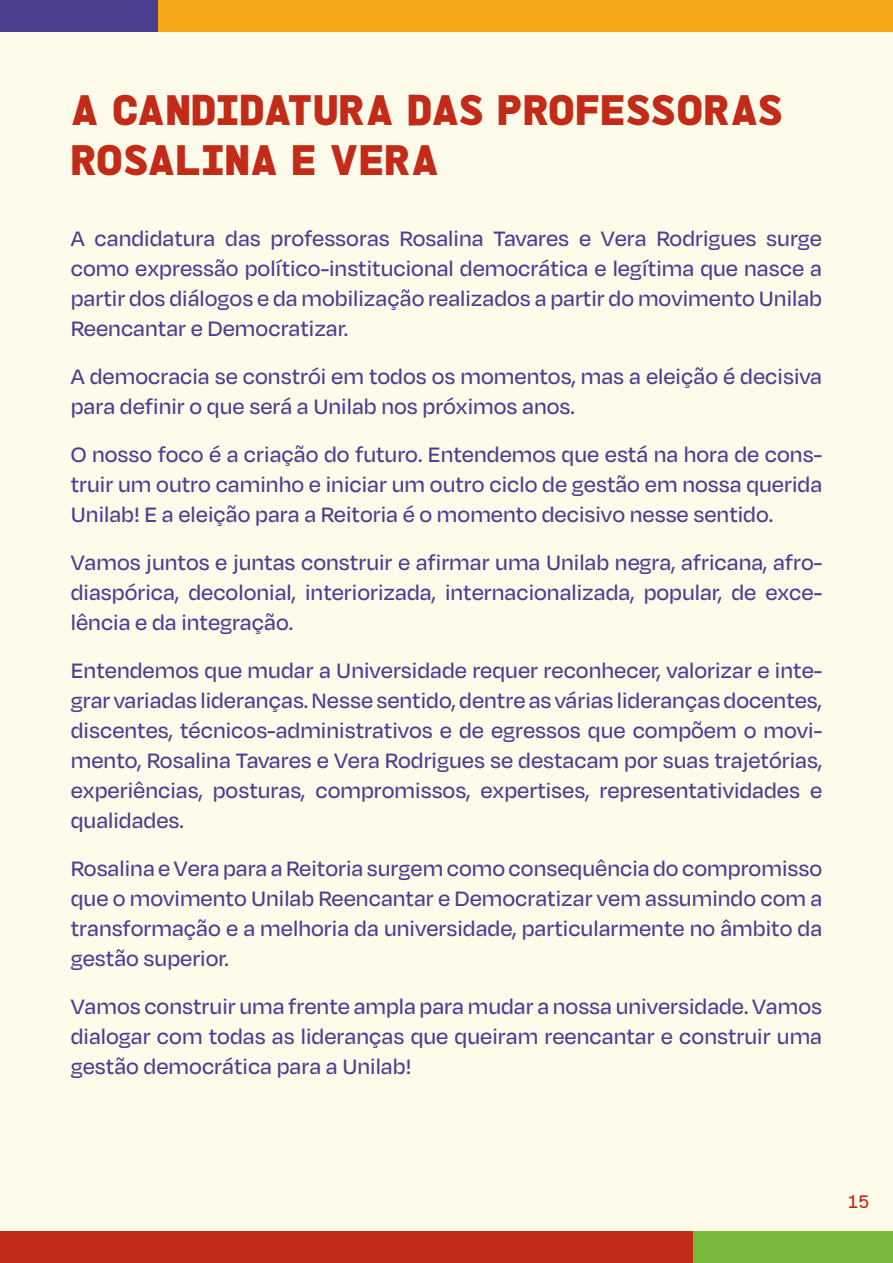
<style>
.page{position:relative;width:893px;height:1263px;background:#fff}
.page>*{position:absolute;margin:0;border:0;box-sizing:border-box;transform-origin:0 0}
.t1{font:900 42px/50.4px "Filamint E001";letter-spacing:.01em;color:#c12b18}
.t2{font:500 24px/30px "Degular";color:#4e3e91;text-align:justify}
.t3{font:500 18px "Filamint E001";color:#c12b18}
</style>
<div class="page">
<div style="left:0;top:32px;width:893px;height:1199px;background:#fffbeb"></div>
<div style="left:0;top:1231px;width:693px;height:32px;background:#c12b18"></div>
<div style="left:157px;top:0;width:736px;height:32px;background:#f4a818"></div>
<div style="left:0;top:0;width:157px;height:32px;background:#4e3e91"></div>
<div style="left:693px;top:1231px;width:200px;height:32px;background:#79b93b"></div>
<h1 class="t1" style="left:71px;top:84px;width:713px">A CANDIDATURA DAS PROFESSORAS<br>ROSALINA E VERA</h1>
<p class="t2" style="left:71px;top:223px;width:753px">A candidatura das professoras Rosalina Tavares e Vera Rodrigues surge como expressão político-institucional democrática e legítima que nasce a partir dos diálogos e da mobilização realizados a partir do movimento Unilab Reencantar e Democratizar.</p>
<p class="t2" style="left:71px;top:361px;width:753px">A democracia se constrói em todos os momentos, mas a eleição é decisiva para definir o que será a Unilab nos próximos anos.</p>
<p class="t2" style="left:71px;top:439px;width:753px">O nosso foco é a criação do futuro. Entendemos que está na hora de cons&shy;truir um outro caminho e iniciar um outro ciclo de gestão em nossa querida Unilab! E a eleição para a Reitoria é o momento decisivo nesse sentido.</p>
<p class="t2" style="left:71px;top:547px;width:753px">Vamos juntos e juntas construir e afirmar uma Unilab negra, africana, afro&shy;diaspórica, decolonial, interiorizada, internacionalizada, popular, de exce&shy;lência e da integração.</p>
<p class="t2" style="left:71px;top:655px;width:753px">Entendemos que mudar a Universidade requer reconhecer, valorizar e inte&shy;grar variadas lideranças. Nesse sentido, dentre as várias lideranças docentes, discentes, técnicos-administrativos e de egressos que compõem o movi&shy;mento, Rosalina Tavares e Vera Rodrigues se destacam por suas trajetórias, experiências, posturas, compromissos, expertises, representatividades e qualidades.</p>
<p class="t2" style="left:71px;top:853px;width:753px">Rosalina e Vera para a Reitoria surgem como consequência do compromisso que o movimento Unilab Reencantar e Democratizar vem assumindo com a transformação e a melhoria da universidade, particularmente no âmbito da gestão superior.</p>
<p class="t2" style="left:71px;top:991px;width:753px">Vamos construir uma frente ampla para mudar a nossa universidade. Vamos dialogar com todas as lideranças que queiram reencantar e construir uma gestão democrática para a Unilab!</p>
<p class="t3" style="left:848px;top:1191px;width:23px">15</p>
</div>
